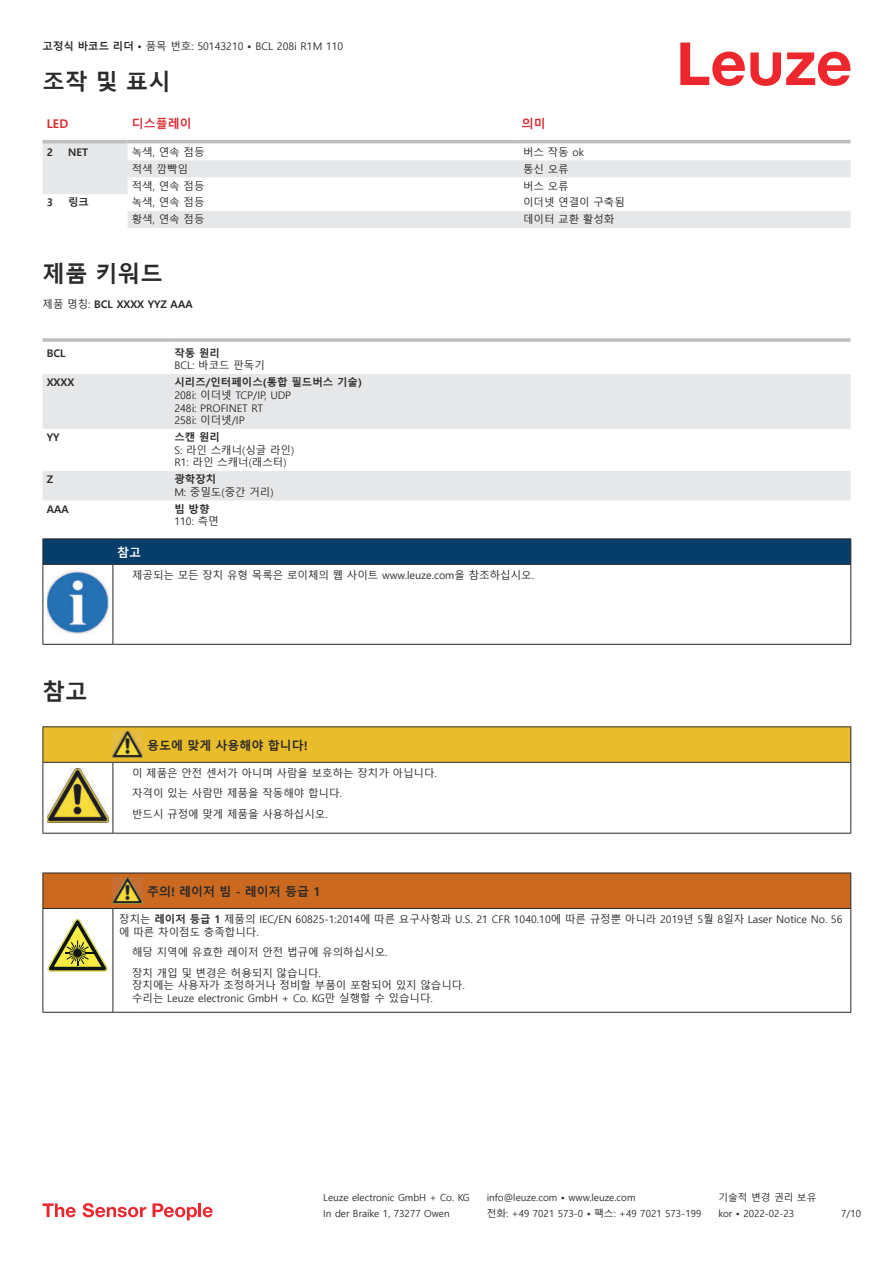
<style>
.page{position:relative;width:893px;height:1263px;background:#fff}
.page>*{position:absolute;margin:0;border:0;box-sizing:border-box;transform-origin:0 0}
.t1{font:700 22.5px "Malgun Gothic";color:#2b292a}
.t2{font:700 12px "Malgun Gothic";color:#2b292a}
.t3{font:700 12px "Malgun Gothic";color:#db2a30}
.t4{font:700 12px "Malgun Gothic";color:#fff}
.t5{font:10.5px/12.6px "Malgun Gothic";color:#2b292a}
.t6{font:700 10.5px "Malgun Gothic";color:#2b292a}
.t7{font:9.75px "Malgun Gothic";color:#2b292a}
.s1{font-weight:700}
.s2{font-weight:400}
</style>
<div class="page">
<svg style="left:680px;top:43px;width:170px;height:43px"></svg>
<svg style="left:43px;top:143px;width:807px;height:85px"></svg>
<hr style="left:43px;top:140px;width:21px;height:3px;background:#bdbfc1">
<hr style="left:64px;top:140px;width:64px;height:3px;background:#bdbfc1">
<hr style="left:128px;top:140px;width:391px;height:3px;background:#bdbfc1">
<hr style="left:519px;top:140px;width:331px;height:3px;background:#bdbfc1">
<svg style="left:43px;top:500px;width:807px;height:1px"></svg>
<svg style="left:43px;top:374px;width:807px;height:126px;fill:#e6e7e9"></svg>
<hr style="left:43px;top:338px;width:127px;height:4px;background:#bdbfc1">
<hr style="left:170px;top:338px;width:680px;height:4px;background:#c4c6c8">
<svg style="left:43px;top:1203px;width:33px;height:14px"></svg>
<svg style="left:83px;top:1203px;width:63px;height:14px"></svg>
<svg style="left:153px;top:1203px;width:44px;height:17px"></svg>
<hr style="left:198px;top:1203px;width:3px;height:14px;background:#ed272d">
<svg style="left:203px;top:1207px;width:10px;height:10px"></svg>
<svg style="left:44px;top:565px;width:806px;height:79px"></svg>
<hr style="left:43px;top:538px;width:70px;height:1px;background:#2b292a">
<hr style="left:43px;top:564px;width:70px;height:1px;background:#2b292a">
<hr style="left:113px;top:538px;width:738px;height:1px;background:#2b292a">
<div style="left:43px;top:539px;width:808px;height:25px;background:#063d69"></div>
<hr style="left:113px;top:564px;width:738px;height:1px;background:#2b292a">
<hr style="left:43px;top:565px;width:1px;height:75px;background:#2b292a">
<hr style="left:113px;top:565px;width:1px;height:75px;background:#2b292a">
<hr style="left:850px;top:565px;width:1px;height:75px;background:#2b292a">
<hr style="left:43px;top:644px;width:70px;height:1px;background:#2b292a">
<hr style="left:113px;top:644px;width:738px;height:1px;background:#2b292a">
<img style="left:47px;top:571px;width:61px;height:63px">
<div style="left:115px;top:565px;width:734px;height:21px;background:#fff"></div>
<hr style="left:43px;top:726px;width:70px;height:1px;background:#2b292a">
<hr style="left:113px;top:726px;width:30px;height:1px;background:#2b292a">
<hr style="left:143px;top:726px;width:708px;height:1px;background:#2b292a">
<hr style="left:43px;top:833px;width:70px;height:1px;background:#2b292a">
<hr style="left:113px;top:833px;width:30px;height:1px;background:#2b292a">
<hr style="left:143px;top:833px;width:708px;height:1px;background:#2b292a">
<svg style="left:43px;top:727px;width:808px;height:106px"></svg>
<div style="left:44px;top:874px;width:806px;height:34px;background:#ca691f"></div>
<svg style="left:44px;top:909px;width:806px;height:103px"></svg>
<hr style="left:43px;top:873px;width:70px;height:1px;background:#2b292a">
<hr style="left:43px;top:873px;width:1px;height:35px;background:#2b292a">
<hr style="left:43px;top:908px;width:70px;height:1px;background:#2b292a">
<hr style="left:113px;top:873px;width:30px;height:1px;background:#2b292a">
<hr style="left:113px;top:908px;width:30px;height:1px;background:#2b292a">
<hr style="left:143px;top:873px;width:708px;height:1px;background:#2b292a">
<hr style="left:850px;top:873px;width:1px;height:35px;background:#2b292a">
<hr style="left:143px;top:908px;width:708px;height:1px;background:#2b292a">
<hr style="left:43px;top:909px;width:1px;height:99px;background:#2b292a">
<hr style="left:113px;top:909px;width:1px;height:99px;background:#2b292a">
<hr style="left:850px;top:909px;width:1px;height:99px;background:#2b292a">
<hr style="left:43px;top:1012px;width:70px;height:1px;background:#2b292a">
<hr style="left:113px;top:1012px;width:30px;height:1px;background:#2b292a">
<hr style="left:143px;top:1012px;width:708px;height:1px;background:#2b292a">
<img style="left:113px;top:877px;width:30px;height:26px">
<svg style="left:47px;top:919px;width:60px;height:52px"></svg>
<svg style="left:115px;top:909px;width:734px;height:99px"></svg>
<p class="t5" style="left:43px;top:40px;width:302px"><span class="s1">고정식 바코드 리더 •</span> 품목 번호: 50143210 <span class="s1">•</span> BCL 208i R1M 110</p>
<h1 class="t1" style="left:43px;top:69px;width:130px">조작 및 표시</h1>
<p class="t3" style="left:47px;top:117px;width:23px">LED</p>
<p class="t3" style="left:132px;top:116px;width:61px">디스플레이</p>
<p class="t3" style="left:522px;top:116px;width:25px">의미</p>
<p class="t6" style="left:47px;top:146px;width:8px">2</p>
<p class="t6" style="left:68px;top:146px;width:22px">NET</p>
<p class="t5" style="left:132px;top:146px;width:74px">녹색, 연속 점등</p>
<p class="t5" style="left:523px;top:146px;width:62px">버스 작동 ok</p>
<p class="t5" style="left:132px;top:163px;width:58px">적색 깜빡임</p>
<p class="t5" style="left:523px;top:163px;width:47px">통신 오류</p>
<p class="t5" style="left:132px;top:180px;width:74px">적색, 연속 점등</p>
<p class="t5" style="left:523px;top:180px;width:47px">버스 오류</p>
<p class="t6" style="left:47px;top:197px;width:8px">3</p>
<p class="t6" style="left:68px;top:196px;width:22px">링크</p>
<p class="t5" style="left:132px;top:197px;width:74px">녹색, 연속 점등</p>
<p class="t5" style="left:523px;top:197px;width:103px">이더넷 연결이 구축됨</p>
<p class="t5" style="left:132px;top:213px;width:74px">황색, 연속 점등</p>
<p class="t5" style="left:523px;top:213px;width:93px">데이터 교환 활성화</p>
<h1 class="t1" style="left:43px;top:261px;width:122px">제품 키워드</h1>
<p class="t6" style="left:43px;top:298px;width:152px"><span class="s2">제품 명칭:</span> BCL XXXX YYZ AAA</p>
<p class="t6" style="left:47px;top:347px;width:20px">BCL</p>
<p class="t6" style="left:174px;top:347px;width:47px">작동 원리</p>
<p class="t5" style="left:174px;top:359px;width:92px">BCL: 바코드 판독기</p>
<p class="t6" style="left:47px;top:376px;width:29px">XXXX</p>
<p class="t6" style="left:174px;top:376px;width:189px">시리즈/인터페이스(통합 필드버스 기술)</p>
<p class="t5" style="left:174px;top:389px;width:118px">208i: 이더넷 TCP/IP, UDP<br>248i: PROFINET RT<br>258i: 이더넷/IP</p>
<p class="t6" style="left:47px;top:431px;width:14px">YY</p>
<p class="t6" style="left:174px;top:431px;width:47px">스캔 원리</p>
<p class="t5" style="left:174px;top:444px;width:121px">S: 라인 스캐너(싱글 라인)<br>R1: 라인 스캐너(래스터)</p>
<p class="t6" style="left:47px;top:473px;width:8px">Z</p>
<p class="t6" style="left:174px;top:473px;width:43px">광학장치</p>
<p class="t5" style="left:174px;top:486px;width:101px">M: 중밀도(중간 거리)</p>
<p class="t6" style="left:47px;top:503px;width:24px">AAA</p>
<p class="t6" style="left:174px;top:503px;width:37px">빔 방향</p>
<p class="t5" style="left:174px;top:515px;width:46px">110: 측면</p>
<p class="t4" style="left:117px;top:545px;width:25px">참고</p>
<p class="t5" style="left:132px;top:569px;width:403px">제공되는 모든 장치 유형 목록은 로이체의 웹 사이트 www.leuze.com을 참조하십시오.</p>
<h1 class="t1" style="left:43px;top:678px;width:46px">참고</h1>
<p class="t2" style="left:147px;top:738px;width:162px">용도에 맞게 사용해야 합니다!</p>
<p class="t5" style="left:132px;top:763px;width:306px;line-height:20.2px">이 제품은 안전 센서가 아니며 사람을 보호하는 장치가 아닙니다. 자격이 있는 사람만 제품을 작동해야 합니다.<br>반드시 규정에 맞게 제품을 사용하십시오.</p>
<p class="t2" style="left:147px;top:884px;width:175px">주의! 레이저 빔 - 레이저 등급 1</p>
<p class="t5" style="left:119px;top:913px;width:725px">장치는 <span class="s1">레이저 등급 1</span> 제품의 IEC/EN 60825-1:2014에 따른 요구사항과 U.S. 21 CFR 1040.10에 따른 규정뿐 아니라 2019년 5월 8일자 Laser Notice No. 56 에 따른 차이점도 충족합니다.</p>
<p class="t5" style="left:132px;top:942px;width:257px;line-height:20.2px">해당 지역에 유효한 레이저 안전 법규에 유의하십시오. 장치 개입 및 변경은 허용되지 않습니다.</p>
<p class="t5" style="left:132px;top:979px;width:334px">장치에는 사용자가 조정하거나 정비할 부품이 포함되어 있지 않습니다. 수리는 Leuze electronic GmbH + Co. KG만 실행할 수 있습니다.</p>
<p class="t7" style="left:323px;top:1192px;width:148px">Leuze electronic GmbH + Co. KG</p>
<p class="t7" style="left:487px;top:1192px;width:150px">info@leuze.com • www.leuze.com</p>
<p class="t7" style="left:718px;top:1192px;width:100px">기술적 변경 권리 보유</p>
<p class="t7" style="left:323px;top:1208px;width:128px">In der Braike 1, 73277 Owen</p>
<p class="t7" style="left:487px;top:1208px;width:216px">전화: +49 7021 573-0 • 팩스: +49 7021 573-199</p>
<p class="t7" style="left:718px;top:1208px;width:77px">kor • 2022-02-23</p>
<p class="t7" style="left:841px;top:1208px;width:21px">7 /10</p>
</div>
